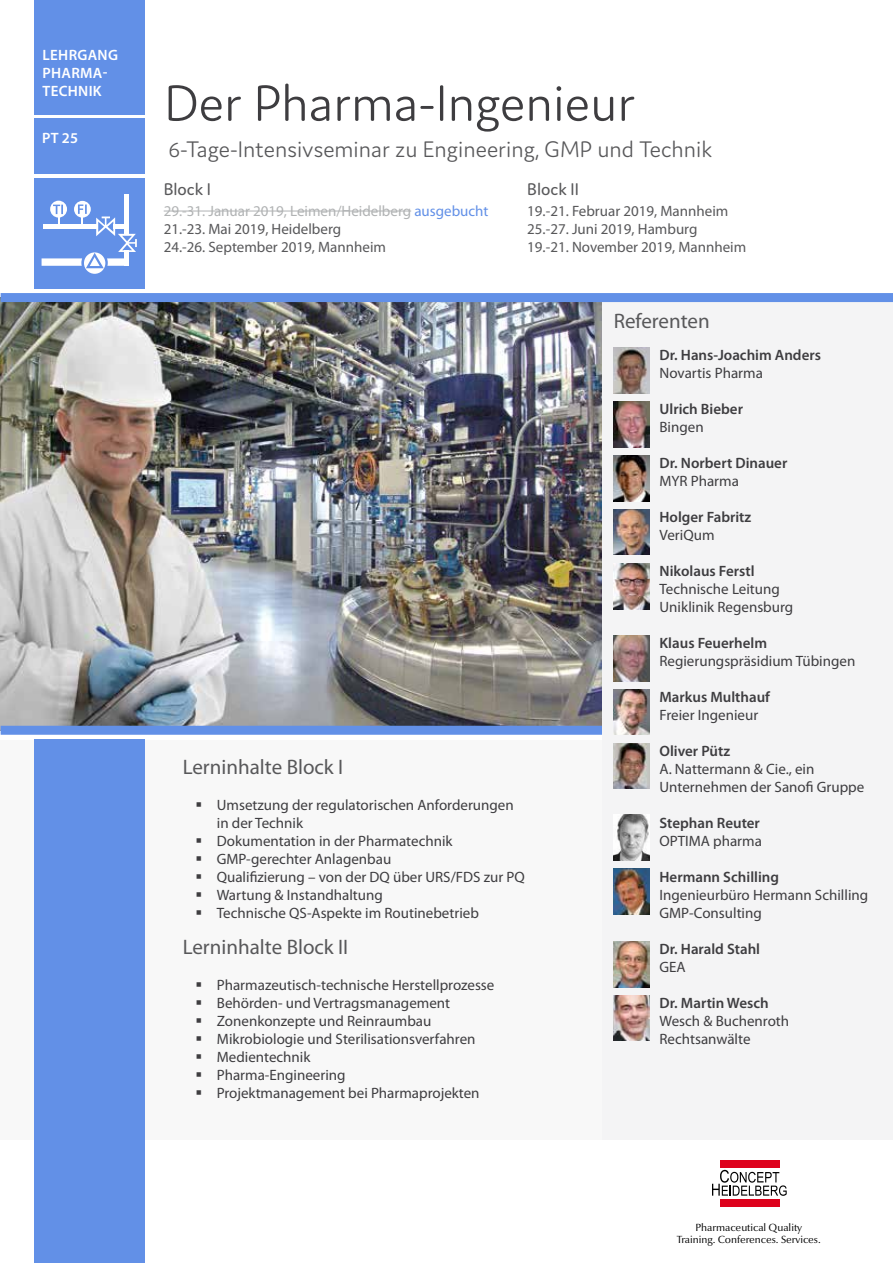
<style>
.page{position:relative;width:893px;height:1263px;background:#fff}
.page>*{position:absolute;margin:0;border:0;box-sizing:border-box;transform-origin:0 0}
.t1{font:300 54px "Domus";color:#3e3d40}
.t2{font:300 24px "Domus";color:#58585a}
.t3{font:21px "Myriad Pro";color:#58585a}
.t4{font:18px "Domus";color:#58585a}
.t5{font:15px/18px "Myriad Pro";color:#3e3d40}
.t6{font:15px/18px "Myriad Pro";color:#58585a}
.t7{font:600 15px "Myriad Pro";color:#3e3d40}
.t8{font:600 15px/18px "Myriad Pro";letter-spacing:.02em;color:#fff}
.t9{font:10.5px/12.6px "Optima Nova LT";color:#000;text-align:center}
.s1{color:#b1b3b4}
.s2{color:#6290e7}
</style>
<div class="page">
<img style="left:1px;top:302px;width:602px;height:424px">
<div style="left:34px;top:118px;width:110px;height:56px;background:#6290e7"></div>
<div style="left:0;top:739px;width:893px;height:400px;background:#f8f8f8"></div>
<div style="left:34px;top:739px;width:111px;height:524px;background:#6290e7"></div>
<div style="left:1px;top:726px;width:602px;height:9px;background:#6290e7"></div>
<div style="left:603px;top:297px;width:290px;height:842px;background:#f4f4f5"></div>
<div style="left:1px;top:293px;width:892px;height:9px;background:#6290e7"></div>
<svg style="left:712px;top:1170px;width:75px;height:26px"></svg>
<div style="left:720px;top:1160px;width:60px;height:8px;background:#de021d"></div>
<div style="left:720px;top:1199px;width:59px;height:8px;background:#de021d"></div>
<div style="left:34px;top:0;width:110px;height:114px;background:#6290e7"></div>
<img style="left:614px;top:348px;width:35px;height:46px">
<div style="left:34px;top:178px;width:110px;height:110px;background:#6290e7"></div>
<hr style="left:125px;top:194px;width:4px;height:41px;background:#fff">
<svg style="left:42px;top:201px;width:95px;height:73px"></svg>
<hr style="left:164px;top:211px;width:247px;height:1px;background:#b1b3b4">
<img style="left:614px;top:402px;width:35px;height:45px">
<img style="left:614px;top:455px;width:35px;height:46px">
<img style="left:614px;top:509px;width:35px;height:46px">
<img style="left:614px;top:564px;width:35px;height:45px">
<img style="left:614px;top:635px;width:35px;height:46px">
<img style="left:614px;top:689px;width:35px;height:46px">
<img style="left:614px;top:743px;width:35px;height:46px">
<img style="left:614px;top:815px;width:35px;height:45px">
<img style="left:614px;top:869px;width:35px;height:45px">
<img style="left:614px;top:941px;width:35px;height:46px">
<img style="left:614px;top:995px;width:35px;height:46px">
<p class="t8" style="left:43px;top:46px;width:77px">LEHRGANG<br>PHARMA-<br>TECHNIK</p>
<p class="t8" style="left:42px;top:128px;width:37px">PT 25</p>
<h1 class="t1" style="left:164px;top:74px;width:472px">Der Pharma-Ingenieur</h1>
<h2 class="t2" style="left:169px;top:136px;width:545px">6-Tage-Intensivseminar zu Engineering, GMP und Technik</h2>
<p class="t4" style="left:164px;top:179px;width:49px">Block I</p>
<p class="t6" style="left:164px;top:202px;width:326px"><span class="s1">29.-31. Januar 2019, Leimen/Heidelberg</span> <span class="s2">ausgebucht<br></span>21.-23. Mai 2019, Heidelberg<br>24.-26. September 2019, Mannheim</p>
<p class="t4" style="left:527px;top:179px;width:53px">Block II</p>
<p class="t6" style="left:527px;top:202px;width:220px">19.-21. Februar 2019, Mannheim<br>25.-27. Juni 2019, Hamburg<br>19.-21. November 2019, Mannheim</p>
<h3 class="t3" style="left:614px;top:309px;width:98px">Referenten</h3>
<h3 class="t3" style="left:183px;top:755px;width:162px">Lerninhalte Block I</h3>
<p class="t5" style="left:217px;top:796px;width:309px">Umsetzung der regulatorischen Anforderungen in der Technik<br>Dokumentation in der Pharmatechnik GMP-gerechter Anlagenbau<br>Qualifizierung – von der DQ über URS/FDS zur PQ Wartung &amp; Instandhaltung<br>Technische QS-Aspekte im Routinebetrieb</p>
<h3 class="t3" style="left:183px;top:935px;width:167px">Lerninhalte Block II</h3>
<p class="t5" style="left:217px;top:976px;width:279px">Pharmazeutisch-technische Herstellprozesse Behörden- und Vertragsmanagement Zonenkonzepte und Reinraumbau Mikrobiologie und Sterilisationsverfahren Medientechnik<br>Pharma-Engineering<br>Projektmanagement bei Pharmaprojekten</p>
<p class="t7" style="left:659px;top:345px;width:163px">Dr. Hans-Joachim Anders</p>
<p class="t5" style="left:659px;top:364px;width:105px">Novartis Pharma</p>
<p class="t7" style="left:659px;top:399px;width:85px">Ulrich Bieber</p>
<p class="t5" style="left:659px;top:418px;width:46px">Bingen</p>
<p class="t7" style="left:659px;top:453px;width:129px">Dr. Norbert Dinauer</p>
<p class="t5" style="left:659px;top:472px;width:81px">MYR Pharma</p>
<p class="t7" style="left:659px;top:507px;width:93px">Holger Fabritz</p>
<p class="t5" style="left:659px;top:526px;width:56px">VeriQum</p>
<p class="t7" style="left:659px;top:561px;width:97px">Nikolaus Ferstl</p>
<p class="t5" style="left:659px;top:580px;width:135px">Technische Leitung<br>Uniklinik Regensburg</p>
<p class="t7" style="left:659px;top:633px;width:109px">Klaus Feuerhelm</p>
<p class="t5" style="left:659px;top:652px;width:197px">Regierungspräsidium Tübingen</p>
<p class="t7" style="left:659px;top:687px;width:112px">Markus Multhauf</p>
<p class="t5" style="left:659px;top:706px;width:100px">Freier Ingenieur</p>
<p class="t7" style="left:659px;top:741px;width:72px">Oliver Pütz</p>
<p class="t5" style="left:659px;top:760px;width:206px">A. Nattermann &amp; Cie., ein<br>Unternehmen der Sanofi Gruppe</p>
<p class="t7" style="left:659px;top:813px;width:102px">Stephan Reuter</p>
<p class="t5" style="left:659px;top:832px;width:104px">OPTIMA pharma</p>
<p class="t7" style="left:659px;top:867px;width:121px">Hermann Schilling</p>
<p class="t5" style="left:659px;top:886px;width:210px">Ingenieurbüro Hermann Schilling<br>GMP-Consulting</p>
<p class="t7" style="left:659px;top:939px;width:102px">Dr. Harald Stahl</p>
<p class="t5" style="left:659px;top:958px;width:28px">GEA</p>
<p class="t7" style="left:659px;top:993px;width:111px">Dr. Martin Wesch</p>
<p class="t5" style="left:659px;top:1012px;width:131px">Wesch &amp; Buchenroth<br>Rechtsanwälte</p>
<p class="t9" style="left:677px;top:1221px;width:146px">Pharmaceutical Quality<br>Training. Conferences. Services.</p>
</div>
